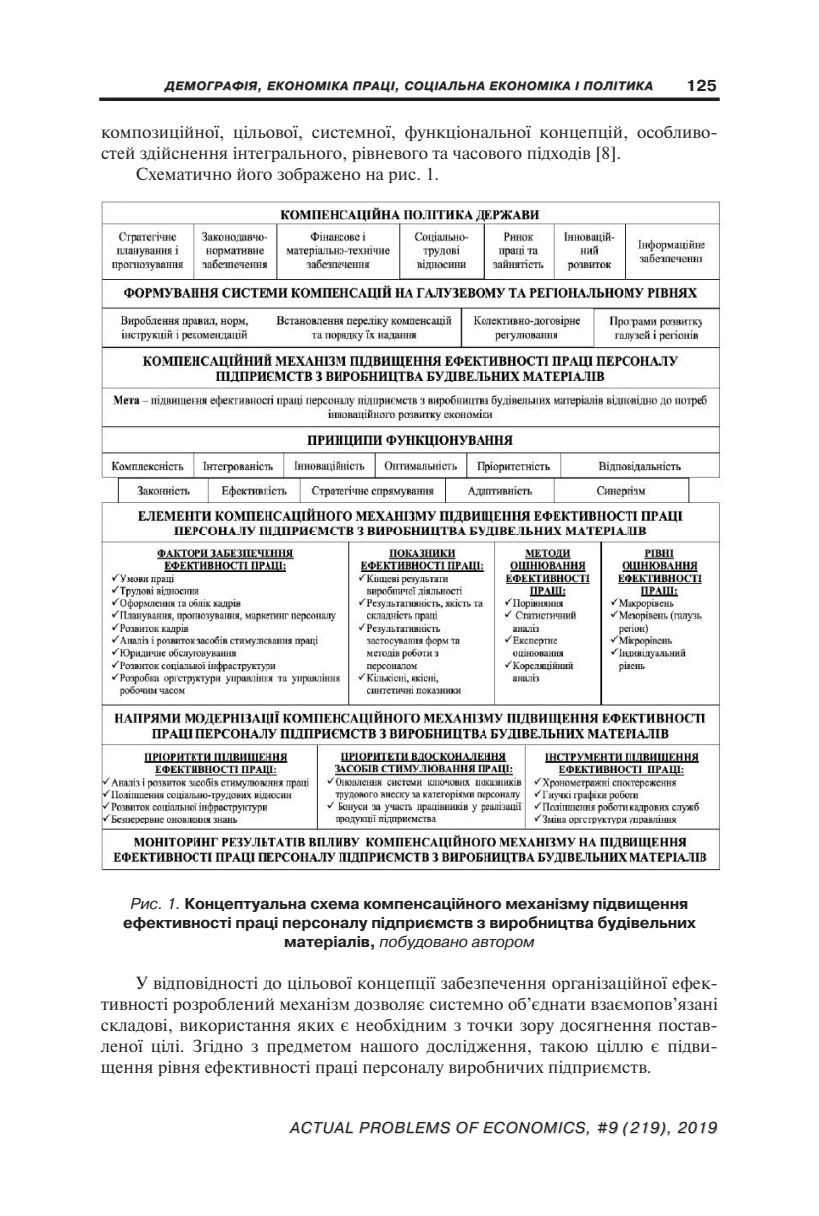
<style>
.page{position:relative;width:819px;height:1216px;background:#fff}
.page>*{position:absolute;margin:0;border:0;box-sizing:border-box;transform-origin:0 0}
.t1{font:17.5px/21px "Newton C";color:#241f1f;text-align:justify}
.t2{font:700 15.75px/18.9px "Pragmatica C";letter-spacing:-.015em;color:#241f1f;text-align:center}
.t3{font:italic 15.75px "Pragmatica C";letter-spacing:.05em;color:#241f1f}
.t4{font:italic 700 12.25px "Pragmatica C";letter-spacing:.05em;color:#241f1f}
.s1{font-weight:400;font-style:italic}
.s2{color:#ccc}
</style>
<div class="page">
<svg style="left:99px;top:97px;width:620px;height:4px;background:#3f3b3b"></svg>
<img style="left:101px;top:201px;width:620px;height:670px">
<p class="t4" style="left:165px;top:79px;width:489px">ДЕМОГРАФІЯ, ЕКОНОМІКА ПРАЦІ, СОЦІАЛЬНА ЕКОНОМІКА І ПОЛІТИКА</p>
<p class="t2" style="left:686px;top:76px;width:32px">125</p>
<p class="t1" style="left:101px;top:122px;width:618px">композиційної, цільової, системної, функціональної концепцій, особливо-</p>
<p class="t1" style="left:101px;top:143px;width:521px">стей здійснення інтегрального, рівневого та часового підходів [8].</p>
<p class="t1" style="left:136px;top:164px;width:305px">Схематично його зображено на рис. 1.</p>
<p class="t2" style="left:123px;top:894px;width:574px"><span class="s1">Рис. 1.</span> Концептуальна схема компенсаційного механізму підвищення ефективності праці персоналу підприємств з виробництва будівельних матеріалів, <span class="s1">побудовано автором</span></p>
<p class="t1" style="left:101px;top:972px;width:618px;text-indent:35px">У відповідності до цільової концепції забезпечення організаційної ефек&shy;тивності розроблений механізм дозволяє системно об’єднати взаємопов’язані складові, використання яких є необхідним з точки зору досягнення постав&shy;леної цілі. Згідно з предметом нашого дослідження, такою ціллю є підви&shy;щення рівня ефективності праці персоналу виробничих підприємств.</p>
<p class="t3" style="left:290px;top:1118px;width:429px">ACTUAL PROBLEMS OF ECONOMICS, #9 (219), <span class="s2">2019</span></p>
</div>
